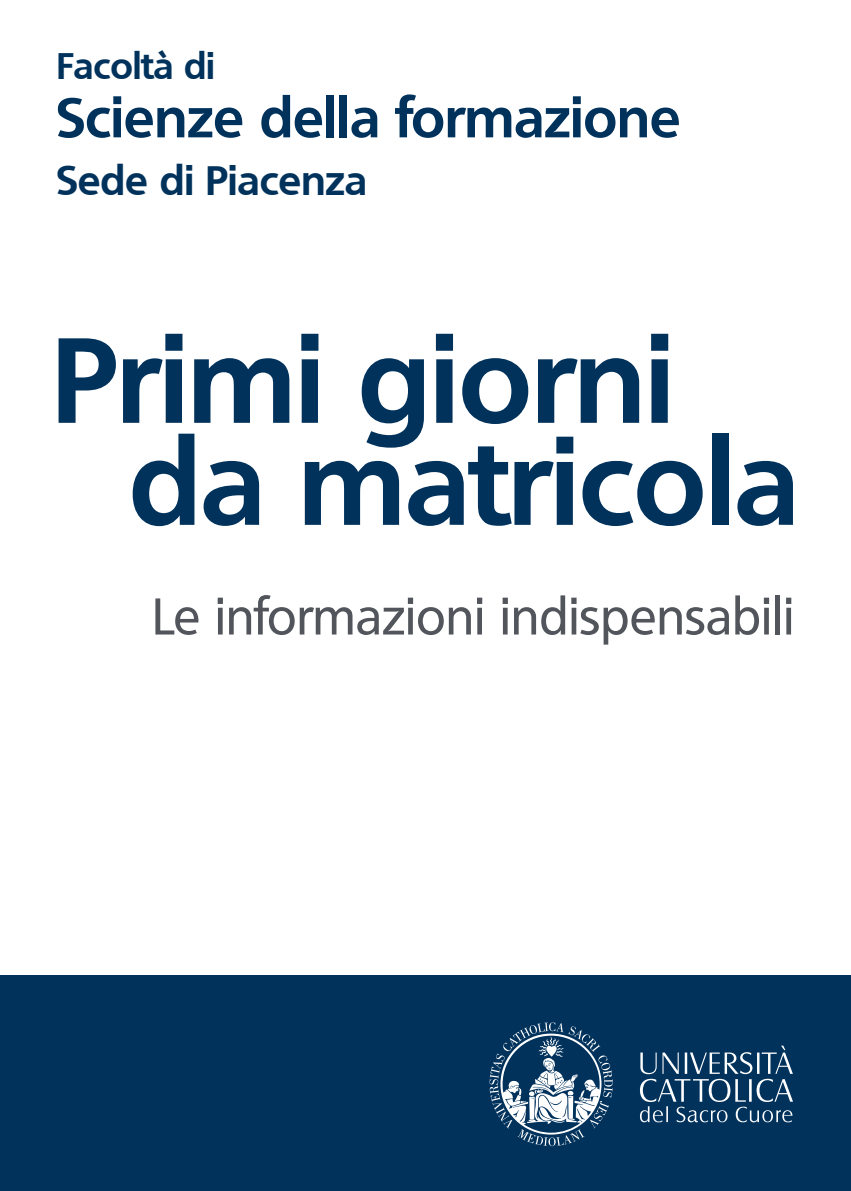
<style>
.page{position:relative;width:851px;height:1191px;background:#fff}
.page>*{position:absolute;margin:0;border:0;box-sizing:border-box;transform-origin:0 0}
.t1{font:700 117.2px "Quebec";color:#00325c}
.t2{font:700 116px "Quebec";color:#00325c}
.t3{font:700 54px "Quebec";color:#00325c}
.t4{font:500 50px "Quebec";color:#52555b}
.t5{font:700 40px "Quebec";color:#00325c}
.t6{font:700 36px "Quebec";color:#00325c}
</style>
<div class="page">
<div style="left:0;top:975px;width:850px;height:216px;background:#00325c"></div>
<svg style="left:640px;top:1045px;width:153px;height:77px"></svg>
<svg style="left:489px;top:1022px;width:123px;height:124px"></svg>
<p class="t6" style="left:57px;top:43px;width:160px">Facoltà di</p>
<p class="t3" style="left:57px;top:82px;width:625px">Scienze della formazione</p>
<p class="t5" style="left:57px;top:155px;width:312px">Sede di Piacenza</p>
<h1 class="t1" style="left:52px;top:303px;width:622px">Primi giorni</h1>
<h2 class="t2" style="left:129px;top:406px;width:671px">da matricola</h2>
<p class="t4" style="left:152px;top:584px;width:643px">Le informazioni indispensabili</p>
</div>
